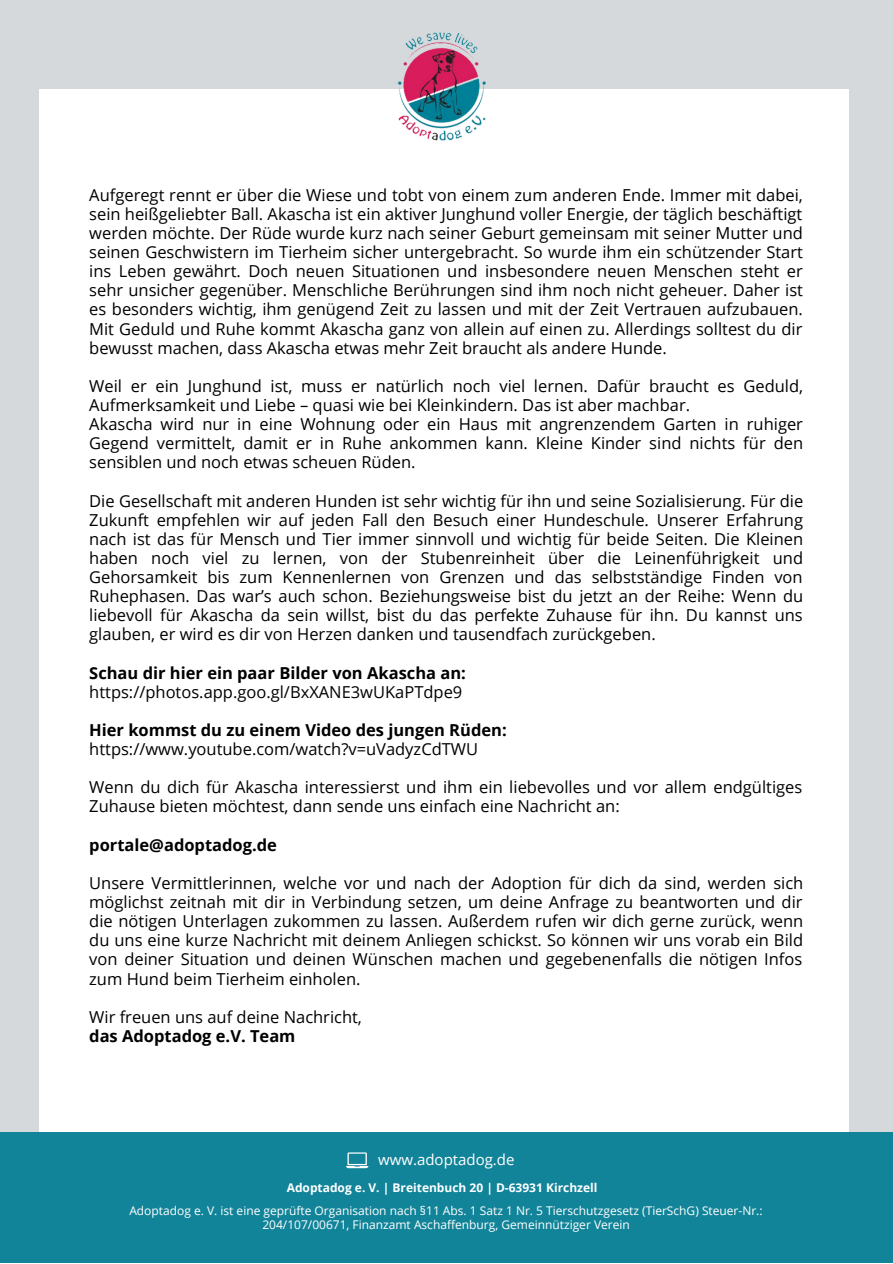
<style>
.page{position:relative;width:893px;height:1264px;background:#fff}
.page>*{position:absolute;margin:0;border:0;box-sizing:border-box;transform-origin:0 0}
.t1{font:16.5px/19px "Open Sans";color:#000;text-align:justify}
.t2{font:700 16.5px "Open Sans";color:#000}
.t3{font:15px "Open Sans";color:#fff}
.t4{font:12px/14px "Open Sans";color:#fff;text-align:center}
.t5{font:700 12px "Open Sans";color:#fff}
</style>
<div class="page">
<div style="left:0;top:0;width:892px;height:1262px;background:#d5d9dc"></div>
<div style="left:39px;top:89px;width:809px;height:1173px;background:#fff"></div>
<img style="left:397px;top:32px;width:89px;height:109px">
<div style="left:0;top:1131px;width:892px;height:131px;background:#128499"></div>
<svg style="left:346px;top:1152px;width:22px;height:16px"></svg>
<p class="t1" style="left:89px;top:185px;width:715px">Aufgeregt rennt er über die Wiese und tobt von einem zum anderen Ende. Immer mit dabei, sein heißgeliebter Ball. Akascha ist ein aktiver Junghund voller Energie, der täglich beschäftigt werden möchte. Der Rüde wurde kurz nach seiner Geburt gemeinsam mit seiner Mutter und seinen Geschwistern im Tierheim sicher untergebracht. So wurde ihm ein schützender Start ins Leben gewährt. Doch neuen Situationen und insbesondere neuen Menschen steht er sehr unsicher gegenüber. Menschliche Berührungen sind ihm noch nicht geheuer. Daher ist es besonders wichtig, ihm genügend Zeit zu lassen und mit der Zeit Vertrauen aufzubauen.<br>Mit Geduld und Ruhe kommt Akascha ganz von allein auf einen zu. Allerdings solltest du dir bewusst machen, dass Akascha etwas mehr Zeit braucht als andere Hunde.</p>
<p class="t1" style="left:89px;top:376px;width:715px;text-align:left">Weil er ein Junghund ist, muss er natürlich noch viel lernen. Dafür braucht es Geduld, Aufmerksamkeit und Liebe – quasi wie bei Kleinkindern. Das ist aber machbar.<br>Akascha wird nur in eine Wohnung oder ein Haus mit angrenzendem Garten in ruhiger Gegend vermittelt, damit er in Ruhe ankommen kann. Kleine Kinder sind nichts für den sensiblen und noch etwas scheuen Rüden.</p>
<p class="t1" style="left:89px;top:490px;width:715px">Die Gesellschaft mit anderen Hunden ist sehr wichtig für ihn und seine Sozialisierung. Für die Zukunft empfehlen wir auf jeden Fall den Besuch einer Hundeschule. Unserer Erfahrung nach ist das für Mensch und Tier immer sinnvoll und wichtig für beide Seiten. Die Kleinen haben noch viel zu lernen, von der Stubenreinheit über die Leinenführigkeit und Gehorsamkeit bis zum Kennenlernen von Grenzen und das selbstständige Finden von Ruhephasen. Das war’s auch schon. Beziehungsweise bist du jetzt an der Reihe: Wenn du liebevoll für Akascha da sein willst, bist du das perfekte Zuhause für ihn. Du kannst uns glauben, er wird es dir von Herzen danken und tausendfach zurückgeben.</p>
<p class="t2" style="left:89px;top:661px;width:378px">Schau dir hier ein paar Bilder von Akascha an:</p>
<p class="t1" style="left:89px;top:681px;width:374px">https://photos.app.goo.gl/BxXANE3wUKaPTdpe9</p>
<p class="t2" style="left:89px;top:718px;width:419px">Hier kommst du zu einem Video des jungen Rüden:</p>
<p class="t1" style="left:89px;top:739px;width:390px">https://www.youtube.com/watch?v=uVadyzCdTWU</p>
<p class="t1" style="left:89px;top:777px;width:714px">Wenn du dich für Akascha interessierst und ihm ein liebevolles und vor allem endgültiges<br>Zuhause bieten möchtest, dann sende uns einfach eine Nachricht an:</p>
<p class="t2" style="left:89px;top:833px;width:189px">portale@adoptadog.de</p>
<p class="t1" style="left:89px;top:873px;width:715px">Unsere Vermittlerinnen, welche vor und nach der Adoption für dich da sind, werden sich möglichst zeitnah mit dir in Verbindung setzen, um deine Anfrage zu beantworten und dir die nötigen Unterlagen zukommen zu lassen. Außerdem rufen wir dich gerne zurück, wenn du uns eine kurze Nachricht mit deinem Anliegen schickst. So können wir uns vorab ein Bild von deiner Situation und deinen Wünschen machen und gegebenenfalls die nötigen Infos zum Hund beim Tierheim einholen.</p>
<p class="t1" style="left:89px;top:1006px;width:274px">Wir freuen uns auf deine Nachricht,</p>
<p class="t2" style="left:89px;top:1024px;width:208px">das Adoptadog e.V. Team</p>
<p class="t3" style="left:378px;top:1149px;width:138px">www.adoptadog.de</p>
<p class="t5" style="left:287px;top:1179px;width:312px">Adoptadog e. V. | Breitenbuch 20 | D-63931 Kirchzell</p>
<p class="t4" style="left:129px;top:1202px;width:634px">Adoptadog e. V. ist eine geprüfte Organisation nach §11 Abs. 1 Satz 1 Nr. 5 Tierschutzgesetz (TierSchG) Steuer-Nr.:<br>204/107/00671, Finanzamt Aschaffenburg, Gemeinnütziger Verein</p>
</div>
